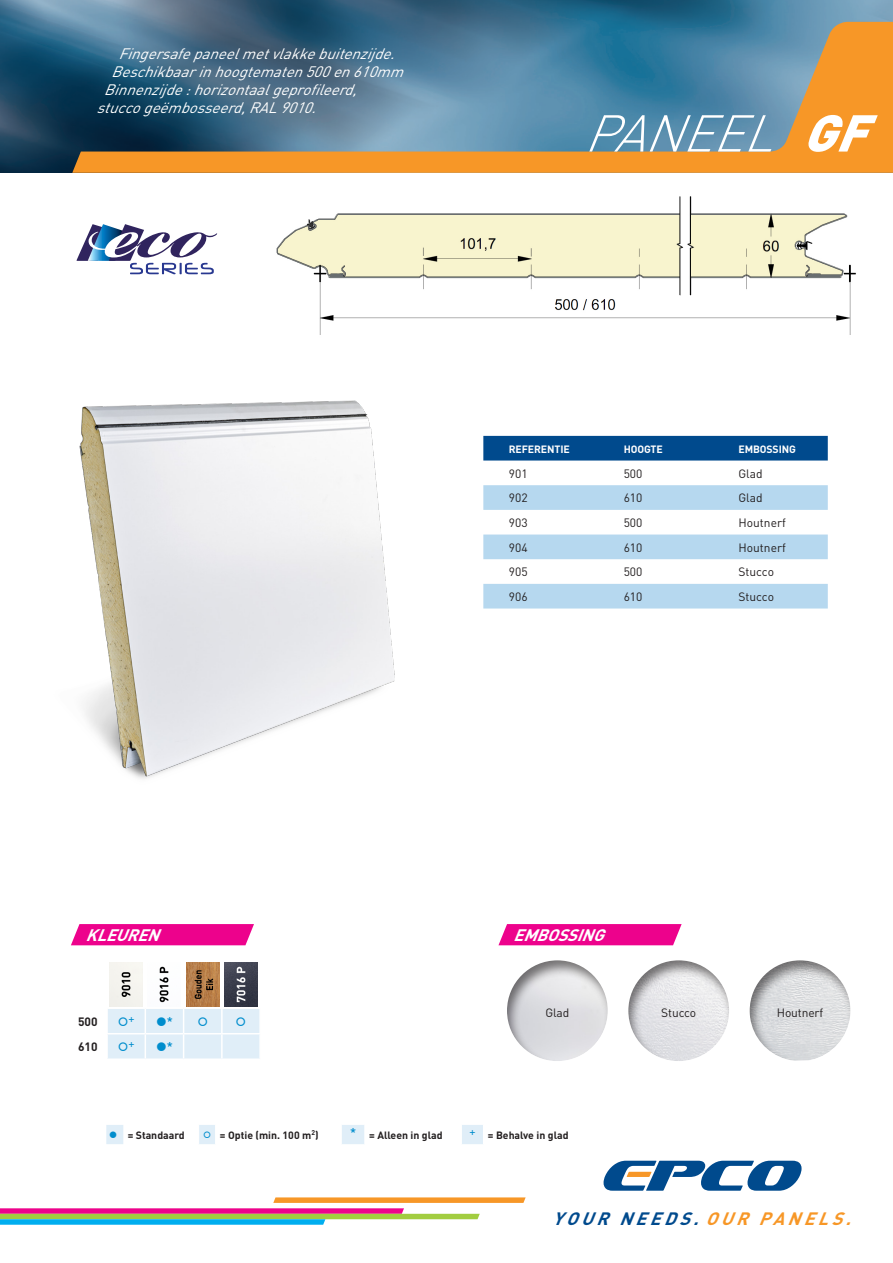
<style>
.page{position:relative;width:893px;height:1263px;background:#fff}
.page>*{position:absolute;margin:0;border:0;box-sizing:border-box;transform-origin:0 0}
.t1{font:italic 300 51px "DIN";color:#fff}
.t2{font:italic 700 17.7px "DIN";color:#004a8d}
.t3{font:italic 700 16.5px "DIN";color:#fff}
.texte_bandeau_haut{font:italic 15px/18px "DIN";color:#fff}
.t4{font:12px "DIN";color:#231f20}
.t5{font:700 12px "DIN";letter-spacing:-.01em;color:#231f20}
.t6{font:700 10.5px "DIN";color:#231f20}
.t7{font:700 10.5px "DIN";letter-spacing:-.01em;color:#fff}
.s1{font-weight:900}
.s2{color:#f79727}
</style>
<div class="page">
<img style="left:0;top:0;width:893px;height:173px">
<svg style="left:0;top:1197px;width:526px;height:28px"></svg>
<svg style="left:604px;top:1161px;width:197px;height:30px"></svg>
<svg style="left:72px;top:22px;width:821px;height:151px"></svg>
<img style="left:276px;top:196px;width:580px;height:139px">
<img style="left:79px;top:400px;width:316px;height:379px">
<svg style="left:77px;top:224px;width:140px;height:50px"></svg>
<svg style="left:498px;top:924px;width:184px;height:21px"></svg>
<div style="left:505px;top:958px;width:104px;height:104px;background:#231f20;opacity:.6"></div>
<div style="left:626px;top:958px;width:104px;height:104px;background:#231f20;opacity:.6"></div>
<div style="left:748px;top:958px;width:103px;height:104px;background:#231f20;opacity:.6"></div>
<div style="left:483px;top:436px;width:345px;height:24px;background:#004a8d"></div>
<svg style="left:483px;top:485px;width:345px;height:123px"></svg>
<svg style="left:71px;top:924px;width:183px;height:21px"></svg>
<svg style="left:108px;top:962px;width:152px;height:97px"></svg>
<svg style="left:106px;top:1125px;width:377px;height:19px"></svg>
<p class="texte_bandeau_haut" style="left:118px;top:44px;width:285px">Fingersafepaneelmetvlakkebuitenzijde.</p>
<p class="texte_bandeau_haut" style="left:111px;top:62px;width:300px">Beschikbaarinhoogtematen500en610mm</p>
<p class="texte_bandeau_haut" style="left:97px;top:80px;width:269px;text-indent:7px">Binnenzijde:horizontaalgeprofileerd, stuccogeëmbosseerd,RAL9010.</p>
<p class="t1" style="left:584px;top:102px;width:308px">PANEEL <span class="s1">GF</span></p>
<p class="t7" style="left:509px;top:442px;width:63px">REFERENTIE</p>
<p class="t7" style="left:624px;top:442px;width:41px">HOOGTE</p>
<p class="t7" style="left:738px;top:442px;width:59px">EMBOSSING</p>
<p class="t4" style="left:509px;top:466px;width:20px">901</p>
<p class="t4" style="left:624px;top:466px;width:20px">500</p>
<p class="t4" style="left:738px;top:466px;width:26px">Glad</p>
<p class="t4" style="left:509px;top:491px;width:20px">902</p>
<p class="t4" style="left:624px;top:491px;width:20px">610</p>
<p class="t4" style="left:738px;top:491px;width:26px">Glad</p>
<p class="t4" style="left:509px;top:515px;width:20px">903</p>
<p class="t4" style="left:624px;top:515px;width:20px">500</p>
<p class="t4" style="left:738px;top:515px;width:49px">Houtnerf</p>
<p class="t4" style="left:509px;top:540px;width:20px">904</p>
<p class="t4" style="left:624px;top:540px;width:20px">610</p>
<p class="t4" style="left:738px;top:540px;width:49px">Houtnerf</p>
<p class="t4" style="left:509px;top:565px;width:20px">905</p>
<p class="t4" style="left:624px;top:565px;width:20px">500</p>
<p class="t4" style="left:738px;top:565px;width:37px">Stucco</p>
<p class="t4" style="left:509px;top:589px;width:20px">906</p>
<p class="t4" style="left:624px;top:589px;width:20px">610</p>
<p class="t4" style="left:738px;top:589px;width:37px">Stucco</p>
<p class="t3" style="left:86px;top:924px;width:83px">KLEUREN</p>
<p class="t5" style="left:78px;top:1014px;width:21px">500</p>
<p class="t5" style="left:78px;top:1039px;width:21px">610</p>
<p class="t3" style="left:513px;top:924px;width:100px">EMBOSSING</p>
<p class="t4" style="left:545px;top:1005px;width:25px">Glad</p>
<p class="t4" style="left:661px;top:1005px;width:36px">Stucco</p>
<p class="t4" style="left:777px;top:1005px;width:48px">Houtnerf</p>
<p class="t6" style="left:128px;top:1128px;width:59px">= Standaard</p>
<p class="t6" style="left:220px;top:1128px;width:100px">= Optie (min. 100 m<sup>2</sup>)</p>
<p class="t6" style="left:369px;top:1128px;width:75px">= Alleen in glad</p>
<p class="t6" style="left:488px;top:1128px;width:82px">= Behalve in glad</p>
<p class="t2" style="left:552px;top:1207px;width:308px">YOUR NEEDS. <span class="s2">OUR PANELS.</span></p>
</div>
